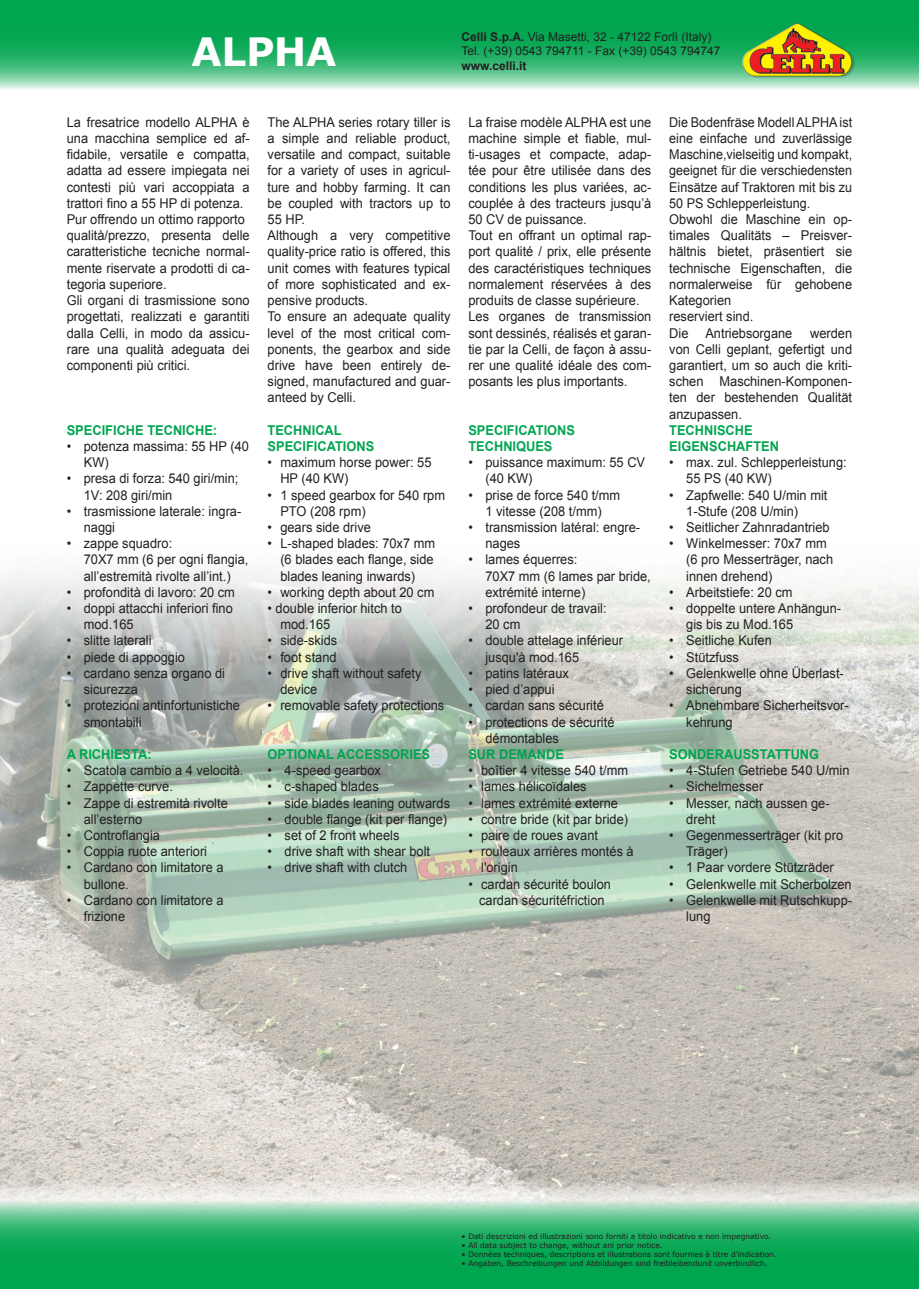
<style>
.page{position:relative;width:919px;height:1289px;background:#fff}
.page>*{position:absolute;margin:0;border:0;box-sizing:border-box;transform-origin:0 0}
.t1{font:700 39px "Verdana";letter-spacing:-.01em;color:#fff}
.t2{font:13.5px/16.2px "Arial";color:#231f20;scale:.95 1}
.t3{font:13.5px/16.2px "Arial";color:#231f20;scale:.93 1}
.t4{font:700 13.5px/16.2px "Arial";color:#00a54f;scale:.95 1}
.t5{font:12px/14.4px "Arial";color:#231f20}
.t6{font:700 12px "Arial";color:#231f20}
.t7{font:7.5px "Verdana";color:#231f20}
.s1{font-weight:700}
</style>
<div class="page">
<svg style="left:0;top:0;width:918px;height:89px;background:#2db46e"></svg>
<svg style="left:0;top:1222px;width:918px;height:66px;background:#0ea958"></svg>
<img style="left:0;top:572px;width:918px;height:650px">
<img style="left:739px;top:18px;width:117px;height:62px">
<h1 class="t1" style="left:191px;top:24px;width:146px">ALPHA</h1>
<p class="t5" style="left:461px;top:30px;width:260px"><span class="s1">CELLI S.P.A.</span> Via Masetti, 32 - 47122 Forlì (Italy)<br>Tel. (+39) 0543 794711 - Fax (+39) 0543 794747</p>
<p class="t6" style="left:461px;top:58px;width:66px">WWW.CELLI.IT</p>
<p class="t2" style="left:67px;top:114px;width:194px">La fresatrice modello ALPHA è una macchina semplice ed af&shy;fidabile, versatile e compatta, adatta ad essere impiegata nei contesti più vari accoppiata a trattori fino a 55 HP di potenza.<br>Pur offrendo un ottimo rapporto qualità/prezzo, presenta delle caratteristiche tecniche normal&shy;mente riservate a prodotti di ca&shy;tegoria superiore.<br>Gli organi di trasmissione sono progettati, realizzati e garantiti dalla Celli, in modo da assicu&shy;rare una qualità adeguata dei componenti più critici.</p>
<p class="t4" style="left:67px;top:422px;width:160px">SPECIFICHE TECNICHE:</p>
<p class="t2" style="left:84px;top:438px;width:175px;text-indent:-17px">• potenza massima: 55 HP (40<br>KW)</p>
<p class="t2" style="left:84px;top:470px;width:164px;text-indent:-17px">• presa di forza: 540 giri/min;<br>1V: 208 giri/min</p>
<p class="t2" style="left:84px;top:503px;width:167px;text-indent:-17px">• trasmissione laterale: ingra&shy;naggi</p>
<p class="t2" style="left:84px;top:535px;width:175px;text-indent:-17px">• zappe squadro:<br>70X7 mm (6 per ogni flangia, all’estremità rivolte all’int.)</p>
<p class="t2" style="left:67px;top:584px;width:178px">• profondità di lavoro: 20 cm</p>
<p class="t2" style="left:84px;top:600px;width:158px;text-indent:-17px">• doppi attacchi inferiori fino mod.165</p>
<p class="t2" style="left:67px;top:632px;width:91px">• slitte laterali</p>
<p class="t2" style="left:67px;top:649px;width:126px">• piede di appoggio</p>
<p class="t2" style="left:84px;top:665px;width:150px;text-indent:-17px">• cardano senza organo di sicurezza</p>
<p class="t2" style="left:84px;top:697px;width:166px;text-indent:-17px">• protezioni antinfortunistiche smontabili</p>
<p class="t4" style="left:67px;top:746px;width:22px">A RICHIESTA</p>
<p class="t4" style="left:147px;top:746px;width:6px">:</p>
<p class="t2" style="left:67px;top:762px;width:187px">• Scatola cambio a 4 velocità.</p>
<p class="t2" style="left:67px;top:778px;width:113px">• Zappette curve.</p>
<p class="t2" style="left:84px;top:794px;width:153px;text-indent:-17px">• Zappe di estremità rivolte all’esterno</p>
<p class="t2" style="left:67px;top:827px;width:100px">• Controflangia</p>
<p class="t2" style="left:67px;top:843px;width:149px">• Coppia ruote anteriori</p>
<p class="t2" style="left:84px;top:859px;width:149px;text-indent:-17px">• Cardano con limitatore a bullone.</p>
<p class="t2" style="left:84px;top:892px;width:149px;text-indent:-17px">• Cardano con limitatore a frizione</p>
<p class="t2" style="left:267px;top:114px;width:194px">The ALPHA series rotary tiller is a simple and reliable product, versatile and compact, suitable for a variety of uses in agricul&shy;ture and hobby farming. It can be coupled with tractors up to<br>55 HP.<br>Although a very competitive quality-price ratio is offered, this unit comes with features typical of more sophisticated and ex&shy;pensive products.<br>To ensure an adequate quality level of the most critical com&shy;ponents, the gearbox and side drive have been entirely de&shy;signed, manufactured and guar&shy;anteed by Celli.</p>
<p class="t4" style="left:267px;top:422px;width:114px">TECHNICAL<br>SPECIFICATIONS</p>
<p class="t2" style="left:280px;top:454px;width:161px;text-indent:-13px">• maximum horse power: 55<br>HP (40 KW)</p>
<p class="t2" style="left:280px;top:487px;width:175px;text-indent:-13px">• 1 speed gearbox for 540 rpm<br>PTO (208 rpm)</p>
<p class="t2" style="left:267px;top:519px;width:110px">• gears side drive</p>
<p class="t2" style="left:280px;top:535px;width:164px;text-align:justify;text-indent:-13px">• L-shaped blades: 70x7 mm (6 blades each flange, side blades leaning inwards)</p>
<p class="t2" style="left:267px;top:584px;width:177px">• working depth about 20 cm</p>
<p class="t2" style="left:280px;top:600px;width:129px;text-indent:-13px">• double inferior hitch to mod.165</p>
<p class="t2" style="left:267px;top:632px;width:75px">• side-skids</p>
<p class="t2" style="left:267px;top:649px;width:74px">• foot stand</p>
<p class="t2" style="left:280px;top:665px;width:150px;text-indent:-13px">• drive shaft without safety device</p>
<p class="t2" style="left:267px;top:697px;width:187px">• removable safety protections</p>
<p class="t4" style="left:267px;top:746px;width:173px">OPTIONAL ACCESSORIES</p>
<p class="t2" style="left:267px;top:762px;width:121px">• 4-speed gearbox</p>
<p class="t2" style="left:267px;top:778px;width:118px">• c-shaped blades</p>
<p class="t2" style="left:267px;top:794px;width:193px">• side blades leaning outwards</p>
<p class="t2" style="left:267px;top:811px;width:190px">• double flange (kit per flange)</p>
<p class="t2" style="left:267px;top:827px;width:140px">• set of 2 front wheels</p>
<p class="t2" style="left:267px;top:843px;width:172px">• drive shaft with shear bolt</p>
<p class="t2" style="left:267px;top:859px;width:148px">• drive shaft with clutch</p>
<p class="t2" style="left:468px;top:114px;width:194px">La fraise modèle ALPHA est une machine simple et fiable, mul&shy;ti-usages et compacte, adap&shy;tée pour être utilisée dans des conditions les plus variées, ac&shy;couplée à des tracteurs jusqu’à<br>50 CV de puissance.<br>Tout en offrant un optimal rap&shy;port qualité / prix, elle présente des caractéristiques techniques normalement réservées à des produits de classe supérieure.<br>Les organes de transmission sont dessinés, réalisés et garan&shy;tie par la Celli, de façon à assu&shy;rer une qualité idéale des com&shy;posants les plus importants.</p>
<p class="t4" style="left:468px;top:422px;width:18px">SPECIFICATIONS<br>TECHNI</p>
<p class="t4" style="left:516px;top:438px;width:21px">QUES</p>
<p class="t2" style="left:485px;top:454px;width:170px;text-indent:-17px">• puissance maximum: 55 CV (40 KW)</p>
<p class="t2" style="left:468px;top:487px;width:161px;text-align:center">• prise de force 540 t/mm<br>1 vitesse (208 t/mm)</p>
<p class="t2" style="left:485px;top:519px;width:164px;text-indent:-17px">• transmission latéral: engre&shy;nages</p>
<p class="t2" style="left:485px;top:551px;width:176px;text-indent:-17px">• lames équerres:<br>70X7 mm (6 lames par bride, extrémité interne)</p>
<p class="t2" style="left:485px;top:600px;width:129px;text-indent:-17px">• profondeur de travail:<br>20 cm</p>
<p class="t2" style="left:485px;top:632px;width:146px;text-indent:-17px">• double attelage inférieur jusqu'à mod.165</p>
<p class="t2" style="left:468px;top:665px;width:107px">• patins latéraux</p>
<p class="t2" style="left:468px;top:681px;width:92px">• pied d’appui</p>
<p class="t2" style="left:468px;top:697px;width:144px">• cardan sans sécurité</p>
<p class="t2" style="left:485px;top:713px;width:137px;text-indent:-17px">• protections de sécurité démontables</p>
<p class="t4" style="left:468px;top:746px;width:102px">SUR DEMANDE</p>
<p class="t2" style="left:468px;top:762px;width:169px">• boîtier 4 vitesse 540 t/mm</p>
<p class="t2" style="left:468px;top:778px;width:126px">• lames hélicoïdales</p>
<p class="t2" style="left:468px;top:794px;width:159px">• lames extrémité externe</p>
<p class="t2" style="left:468px;top:811px;width:169px">• contre bride (kit par bride)</p>
<p class="t2" style="left:468px;top:827px;width:138px">• paire de roues avant</p>
<p class="t2" style="left:481px;top:843px;width:162px;text-indent:-13px">• rouleaux arrières montés à l'origin</p>
<p class="t2" style="left:468px;top:875px;width:151px;text-align:center">• cardan sécurité boulon cardan sécuritéfriction</p>
<p class="t3" style="left:669px;top:114px;width:198px">Die Bodenfräse Modell ALPHA ist eine einfache und zuverlässige<br>Maschine,vielseitig und kompakt, geeignet für die verschiedensten<br>Einsätze auf Traktoren mit bis zu<br>50 PS Schlepperleistung.<br>Obwohl die Maschine ein op&shy;timales Qualitäts – Preisver&shy;hältnis bietet, präsentiert sie technische Eigenschaften, die normalerweise für gehobene<br>Kategorien<br>reserviert sind.<br>Die</p>
<p class="t2" style="left:669px;top:325px;width:194px;text-align:justify;text-indent:141px">werden von Celli geplant, gefertigt und garantiert, um so auch die kriti&shy;schen Maschinen-Komponen&shy;ten der bestehenden Qualität anzupassen.</p>
<p class="t4" style="left:669px;top:422px;width:117px">TECHNISCHE<br>EIGENSCHAFTEN</p>
<p class="t2" style="left:686px;top:454px;width:170px;text-indent:-17px">• max. zul. Schlepperleistung:<br>55 PS (40 KW)</p>
<p class="t2" style="left:686px;top:487px;width:150px;text-indent:-17px">• Zapfwelle: 540 U/min mit<br>1-Stufe (208 U/min)</p>
<p class="t2" style="left:669px;top:519px;width:170px">• Seitlicher Zahnradantrieb</p>
<p class="t2" style="left:686px;top:535px;width:156px;text-indent:-17px">• Winkelmesser: 70x7 mm (6 pro Messerträger, nach innen drehend)</p>
<p class="t2" style="left:669px;top:584px;width:131px">• Arbeitstiefe: 20 cm</p>
<p class="t2" style="left:686px;top:600px;width:164px;text-indent:-17px">• doppelte untere Anhängun&shy;gis bis zu Mod.165</p>
<p class="t2" style="left:669px;top:632px;width:109px">• Seitliche Kufen</p>
<p class="t2" style="left:669px;top:649px;width:75px">• Stützfuss</p>
<p class="t2" style="left:686px;top:665px;width:167px;text-indent:-17px">• Gelenkwelle ohne überlast&shy;sicherung</p>
<p class="t2" style="left:686px;top:697px;width:173px;text-indent:-17px">• Abnehmbare Sicherheitsvor&shy;kehrung</p>
<p class="t4" style="left:669px;top:746px;width:159px">SONDERAUSSTATTUNG</p>
<p class="t2" style="left:669px;top:762px;width:191px">• 4-Stufen Getriebe 540 U/min</p>
<p class="t2" style="left:669px;top:778px;width:100px">• Sichelmesser</p>
<p class="t2" style="left:686px;top:794px;width:152px;text-indent:-17px">• Messer, nach aussen ge&shy;dreht</p>
<p class="t2" style="left:686px;top:827px;width:167px;text-indent:-17px">• Gegenmesserträger (kit pro<br>Träger)</p>
<p class="t2" style="left:669px;top:859px;width:175px">• 1 Paar vordere Stützräder</p>
<p class="t2" style="left:669px;top:875px;width:193px">• Gelenkwelle mit Scherbolzen</p>
<p class="t2" style="left:686px;top:892px;width:176px;text-indent:-17px">• Gelenkwelle mit Rutschkupp&shy;lung</p>
<p class="t2" style="left:705px;top:325px;width:93px">Antriebsorgane</p>
<p class="t7" style="left:461px;top:1230px;width:311px">• Dati descrizioni ed illustrazioni sono forniti a titolo indicativo e non impegnativo.</p>
<p class="t7" style="left:461px;top:1239px;width:202px">• All data subject to change, without ani prior notice.</p>
<p class="t7" style="left:461px;top:1248px;width:316px">• Données techniques, descriptions et illustrations sont fournies à titre d’indication.</p>
<p class="t7" style="left:461px;top:1257px;width:307px">• Angaben, Beschreibungen und Abbildungen sind freibleibendund unverbindlich.</p>
</div>
